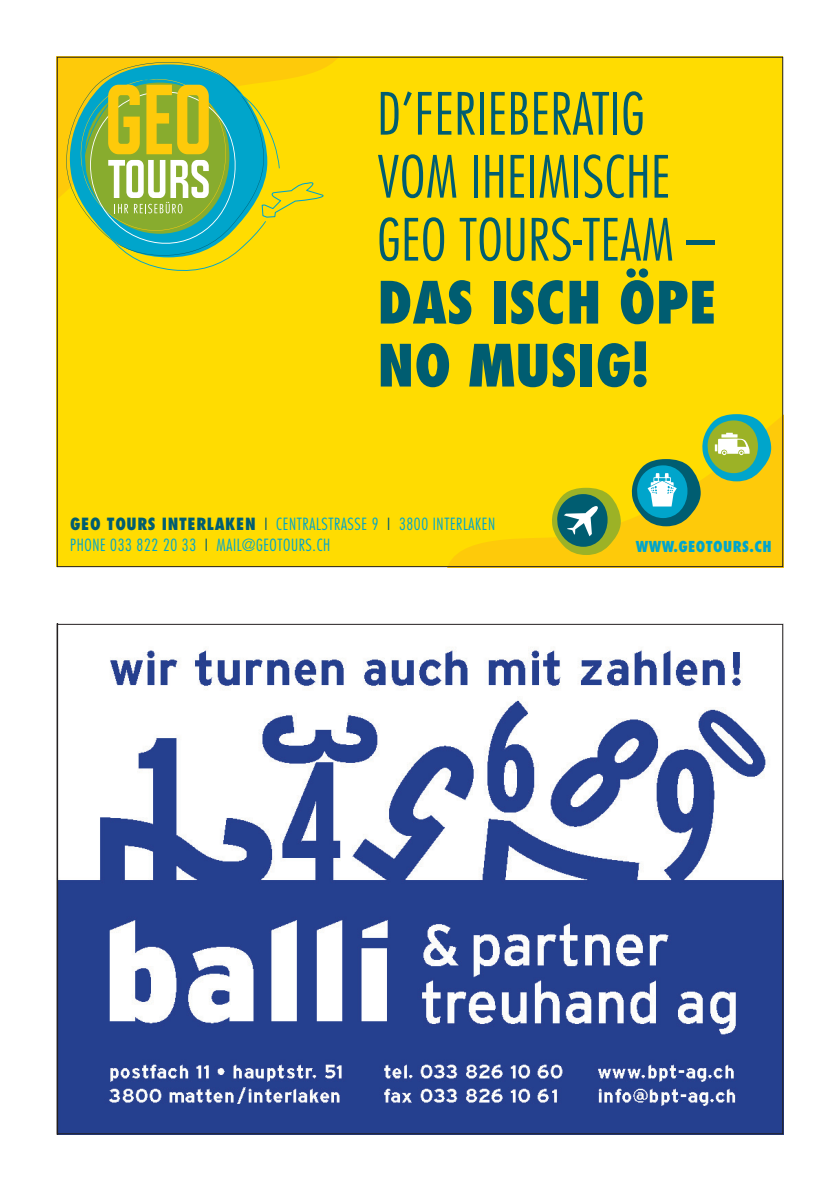
<style>
.page{position:relative;width:840px;height:1191px;background:#fff}
.page>*{position:absolute;margin:0;border:0;box-sizing:border-box;transform-origin:0 0}
.t1{font:300 condensed 56.6px/63px "Futura";letter-spacing:.01em;color:#005d71}
.t2{font:300 condensed 16.4px/20.6px "Futura";letter-spacing:.04em;color:#00a5cb}
.t3{font:800 condensed 14.6px "Futura";letter-spacing:.03em;color:#00a5cb}
.s1{font-weight:800}
.s2{font-weight:800;color:#005d71}
.s3{color:#005d71}
</style>
<div class="page">
<div style="left:57px;top:57px;width:725px;height:510px;background:#ffdc01"></div>
<svg style="left:449px;top:418px;width:331px;height:147px"></svg>
<svg style="left:59px;top:59px;width:277px;height:138px"></svg>
<svg style="left:549px;top:488px;width:71px;height:67px"></svg>
<svg style="left:629px;top:414px;width:141px;height:112px"></svg>
<svg style="left:64px;top:61px;width:262px;height:210px"></svg>
<img style="left:59px;top:649px;width:721px;height:483px">
<p class="t1" style="left:377px;top:82px;width:341px">D’FERIEBERATIG<br>VOM IHEIMISCHE<br>GEO TOURS-TEAM –<br><span class="s1">DAS ISCH ÖPE<br>NO MUSIG!</span></p>
<p class="t2" style="left:70px;top:514px;width:426px"><span class="s2">GEO TOURS INTERLAKEN</span> <span class="s3">I</span> CENTRALSTRASSE 9 <span class="s3">I</span> 3800 INTERLAKEN<br>PHONE 033 822 20 33 <span class="s3">I</span> MAIL@GEOTOURS.CH</p>
<p class="t3" style="left:635px;top:537px;width:137px">WWW.GEOTOURS.CH</p>
</div>
